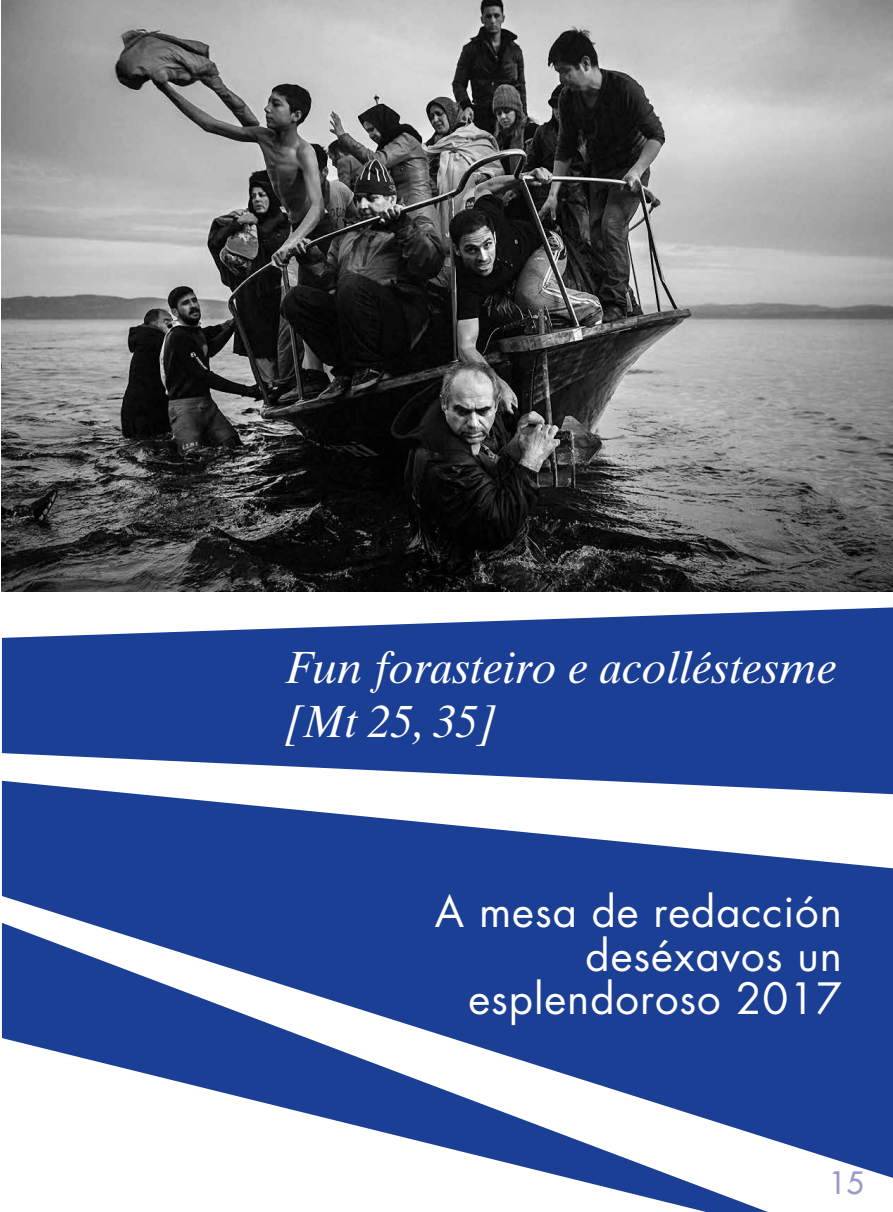
<style>
.page{position:relative;width:893px;height:1212px;background:#fff}
.page>*{position:absolute;margin:0;border:0;box-sizing:border-box;transform-origin:0 0}
.t1{font:italic 45px/53.7px "Times Ten LT Std";color:#fff}
.t2{font:42px/43.5px "Futura Std";letter-spacing:.02em;color:#fff;text-align:right}
.t3{font:500 30px "Futura Std";color:#979aca}
</style>
<div class="page">
<img style="left:2px;top:0;width:891px;height:592px">
<svg style="left:2px;top:607px;width:891px;height:174px;background:#3b5aa3"></svg>
<svg style="left:2px;top:781px;width:891px;height:397px;fill:#1b3f94"></svg>
<svg style="left:2px;top:923px;width:766px;height:289px;fill:#1b3f94"></svg>
<p class="t1" style="left:285px;top:640px;width:553px">Fun forasteiro e acolléstesme [Mt 25, 35]</p>
<p class="t2" style="left:435px;top:891px;width:408px">A mesa de redacción deséxavos un esplendoroso 2017</p>
<p class="t3" style="left:829px;top:1164px;width:36px">15</p>
</div>
